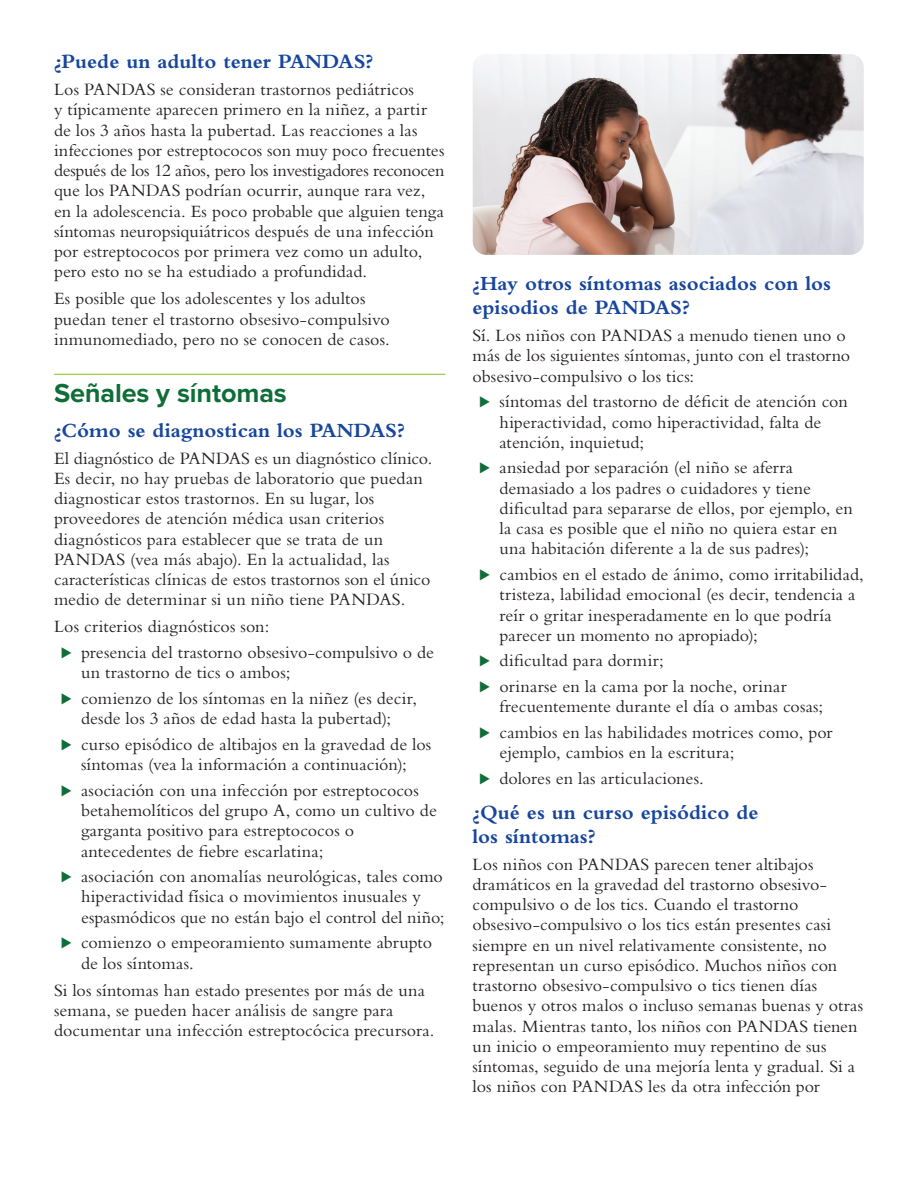
<style>
.page{position:relative;width:918px;height:1188px;background:#fff}
.page>*{position:absolute;margin:0;border:0;box-sizing:border-box;transform-origin:0 0}
.t1{font:700 27px "Proxima Nova";letter-spacing:-.005em;color:#0f6e38}
.t2{font:700 21px/24px "Bembo Std";color:#18469c}
.t3{font:18px/20.2px "Bembo Std";letter-spacing:.005em;color:#231f20}
.s1{font-family:"Proxima Nova";color:#0f6e38}
</style>
<div class="page">
<hr style="left:54px;top:374px;width:392px;height:1px;background:#8fc63e">
<img style="left:473px;top:54px;width:391px;height:201px">
<h3 class="t2" style="left:54px;top:49px;width:321px">¿Puede un adulto tener PANDAS?</h3>
<p class="t3" style="left:54px;top:79px;width:392px">Los PANDAS se consideran trastornos pediátricos<br>y típicamente aparecen primero en la niñez, a partir de los 3 años hasta la pubertad. Las reacciones a las infecciones por estreptococos son muy poco frecuentes después de los 12 años, pero los investigadores reconocen que los PANDAS podrían ocurrir, aunque rara vez, en la adolescencia. Es poco probable que alguien tenga síntomas neuropsiquiátricos después de una infección por estreptococos por primera vez como un adulto, pero esto no se ha estudiado a profundidad.</p>
<p class="t3" style="left:54px;top:288px;width:337px">Es posible que los adolescentes y los adultos puedan tener el trastorno obsesivo-compulsivo inmunomediado, pero no se conocen de casos.</p>
<h2 class="t1" style="left:54px;top:381px;width:234px">Señales y síntomas</h2>
<h3 class="t2" style="left:54px;top:418px;width:352px">¿Cómo se diagnostican los PANDAS?</h3>
<p class="t3" style="left:54px;top:448px;width:380px">El diagnóstico de PANDAS es un diagnóstico clínico.<br>Es decir, no hay pruebas de laboratorio que puedan diagnosticar estos trastornos. En su lugar, los proveedores de atención médica usan criterios diagnósticos para establecer que se trata de un PANDAS (vea más abajo). En la actualidad, las características clínicas de estos trastornos son el único medio de determinar si un niño tiene PANDAS.</p>
<p class="t3" style="left:54px;top:616px;width:217px">Los criterios diagnósticos son:</p>
<p class="t3" style="left:81px;top:642px;width:355px;text-indent:-20px"><span class="s1">⊲</span> presencia del trastorno obsesivo-compulsivo o de un trastorno de tics o ambos;</p>
<p class="t3" style="left:61px;top:688px;width:358px;text-align:center"><span class="s1">⊲</span> comienzo de los síntomas en la niñez (es decir, desde los 3 años de edad hasta la pubertad);</p>
<p class="t3" style="left:61px;top:734px;width:372px;text-align:center"><span class="s1">⊲</span> curso episódico de altibajos en la gravedad de los síntomas (vea la información a continuación);</p>
<p class="t3" style="left:81px;top:780px;width:357px;text-indent:-20px"><span class="s1">⊲</span> asociación con una infección por estreptococos betahemolíticos del grupo A, como un cultivo de garganta positivo para estreptococos o antecedentes de fiebre escarlatina;</p>
<p class="t3" style="left:81px;top:866px;width:365px;text-indent:-20px"><span class="s1">⊲</span> asociación con anomalías neurológicas, tales como hiperactividad física o movimientos inusuales y espasmódicos que no están bajo el control del niño;</p>
<p class="t3" style="left:81px;top:932px;width:353px;text-indent:-20px"><span class="s1">⊲</span> comienzo o empeoramiento sumamente abrupto de los síntomas.</p>
<p class="t3" style="left:54px;top:979px;width:382px">Si los síntomas han estado presentes por más de una semana, se pueden hacer análisis de sangre para documentar una infección estreptocócica precursora.</p>
<h3 class="t2" style="left:472px;top:271px;width:360px">¿Hay otros síntomas asociados con los episodios de PANDAS?</h3>
<p class="t3" style="left:472px;top:325px;width:379px">Sí. Los niños con PANDAS a menudo tienen uno o más de los siguientes síntomas, junto con el trastorno obsesivo-compulsivo o los tics:</p>
<p class="t3" style="left:500px;top:391px;width:350px;text-indent:-20px"><span class="s1">⊲</span> síntomas del trastorno de déficit de atención con hiperactividad, como hiperactividad, falta de atención, inquietud;</p>
<p class="t3" style="left:500px;top:457px;width:355px;text-indent:-20px"><span class="s1">⊲</span> ansiedad por separación (el niño se aferra demasiado a los padres o cuidadores y tiene dificultad para separarse de ellos, por ejemplo, en la casa es posible que el niño no quiera estar en una habitación diferente a la de sus padres);</p>
<p class="t3" style="left:500px;top:564px;width:366px;text-indent:-20px"><span class="s1">⊲</span> cambios en el estado de ánimo, como irritabilidad, tristeza, labilidad emocional (es decir, tendencia a reír o gritar inesperadamente en lo que podría parecer un momento no apropiado);</p>
<p class="t3" style="left:479px;top:650px;width:186px"><span class="s1">⊲</span> dificultad para dormir;</p>
<p class="t3" style="left:500px;top:676px;width:325px;text-indent:-20px"><span class="s1">⊲</span> orinarse en la cama por la noche, orinar frecuentemente durante el día o ambas cosas;</p>
<p class="t3" style="left:500px;top:722px;width:335px;text-indent:-20px"><span class="s1">⊲</span> cambios en las habilidades motrices como, por ejemplo, cambios en la escritura;</p>
<p class="t3" style="left:479px;top:768px;width:226px"><span class="s1">⊲</span> dolores en las articulaciones.</p>
<h3 class="t2" style="left:472px;top:800px;width:288px">¿Qué es un curso episódico de los síntomas?</h3>
<p class="t3" style="left:472px;top:854px;width:392px">Los niños con PANDAS parecen tener altibajos dramáticos en la gravedad del trastorno obsesivo&shy;compulsivo o de los tics. Cuando el trastorno obsesivo-compulsivo o los tics están presentes casi siempre en un nivel relativamente consistente, no representan un curso episódico. Muchos niños con trastorno obsesivo-compulsivo o tics tienen días buenos y otros malos o incluso semanas buenas y otras malas. Mientras tanto, los niños con PANDAS tienen un inicio o empeoramiento muy repentino de sus síntomas, seguido de una mejoría lenta y gradual. Si a los niños con PANDAS les da otra infección por</p>
</div>
